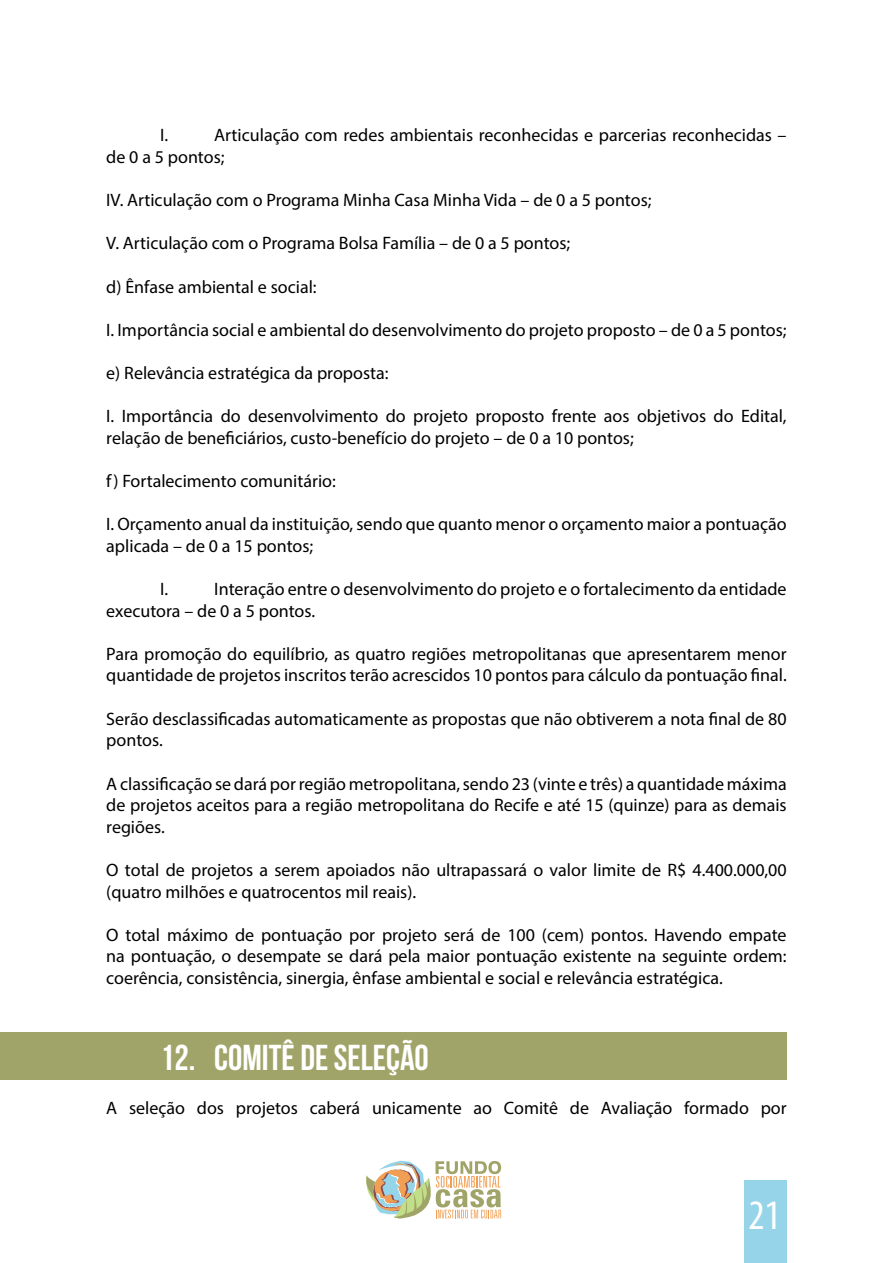
<style>
.page{position:relative;width:893px;height:1263px;background:#fff}
.page>*{position:absolute;margin:0;border:0;box-sizing:border-box;transform-origin:0 0}
.t1{font:condensed 42px "Myriad Pro";color:#fff}
.t2{font:36px "Bebas Neue";color:#fff}
.t3{font:18px/21.6px "Myriad Pro";color:#000}
</style>
<div class="page">
<div style="left:744px;top:1181px;width:43px;height:82px;background:#95d4e9"></div>
<svg style="left:366px;top:1160px;width:135px;height:58px"></svg>
<div style="left:0;top:1032px;width:787px;height:48px;background:#a1a468"></div>
<p class="t3" style="left:106px;top:124px;width:682px;text-indent:108px">Articulação com redes ambientais reconhecidas e parcerias reconhecidas – de 0 a 5 pontos;</p>
<p class="t3" style="left:106px;top:189px;width:547px">IV. Articulação com o Programa Minha Casa Minha Vida – de 0 a 5 pontos;</p>
<p class="t3" style="left:106px;top:232px;width:465px">V. Articulação com o Programa Bolsa Família – de 0 a 5 pontos;</p>
<p class="t3" style="left:106px;top:275px;width:212px">d) Ênfase ambiental e social:</p>
<p class="t3" style="left:106px;top:319px;width:682px">I. Importância social e ambiental do desenvolvimento do projeto proposto – de 0 a 5 pontos;</p>
<p class="t3" style="left:106px;top:362px;width:284px">e) Relevância estratégica da proposta:</p>
<p class="t3" style="left:106px;top:405px;width:682px">I. Importância do desenvolvimento do projeto proposto frente aos objetivos do Edital, relação de beneficiários, custo-benefício do projeto – de 0 a 10 pontos;</p>
<p class="t3" style="left:106px;top:470px;width:231px">f) Fortalecimento comunitário:</p>
<p class="t3" style="left:106px;top:513px;width:682px">I. Orçamento anual da instituição, sendo que quanto menor o orçamento maior a pontuação aplicada – de 0 a 15 pontos;</p>
<p class="t3" style="left:160px;top:578px;width:10px">I.</p>
<p class="t3" style="left:160px;top:124px;width:10px">I.</p>
<p class="t3" style="left:106px;top:578px;width:682px;text-indent:108px">Interação entre o desenvolvimento do projeto e o fortalecimento da entidade executora – de 0 a 5 pontos.</p>
<p class="t3" style="left:106px;top:643px;width:682px">Para promoção do equilíbrio, as quatro regiões metropolitanas que apresentarem menor quantidade de projetos inscritos terão acrescidos 10 pontos para cálculo da pontuação final.</p>
<p class="t3" style="left:106px;top:707px;width:682px">Serão desclassificadas automaticamente as propostas que não obtiverem a nota final de 80 pontos.</p>
<p class="t3" style="left:106px;top:772px;width:682px;text-align:justify">A classificação se dará por região metropolitana, sendo 23 (vinte e três) a quantidade máxima de projetos aceitos para a região metropolitana do Recife e até 15 (quinze) para as demais regiões.</p>
<p class="t3" style="left:106px;top:859px;width:682px">O total de projetos a serem apoiados não ultrapassará o valor limite de R$ 4.400.000,00 (quatro milhões e quatrocentos mil reais).</p>
<p class="t3" style="left:106px;top:923px;width:682px;text-align:justify">O total máximo de pontuação por projeto será de 100 (cem) pontos. Havendo empate na pontuação, o desempate se dará pela maior pontuação existente na seguinte ordem: coerência, consistência, sinergia, ênfase ambiental e social e relevância estratégica.</p>
<h2 class="t2" style="left:160px;top:1038px;width:270px">12. COMITÊ DE SELEÇÃO</h2>
<p class="t3" style="left:106px;top:1096px;width:682px">A seleção dos projetos caberá unicamente ao Comitê de Avaliação formado por</p>
<h1 class="t1" style="left:748px;top:1190px;width:34px">21</h1>
</div>
